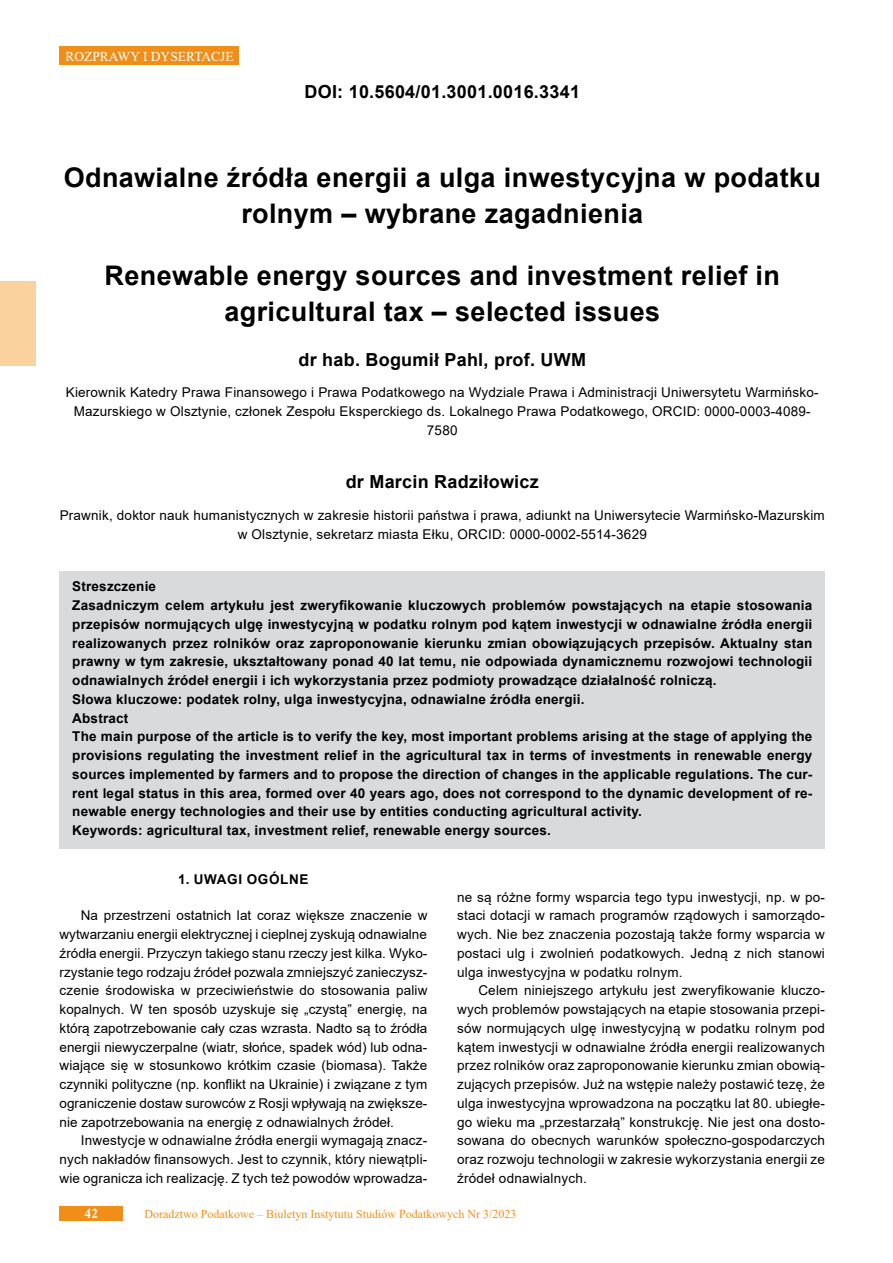
<style>
.page{position:relative;width:893px;height:1263px;background:#fff}
.page>*{position:absolute;margin:0;border:0;box-sizing:border-box;transform-origin:0 0}
.tytul{font:700 27px/36px "Arial";letter-spacing:.015em;color:#000;text-align:center}
.autor1{font:700 18px "Arial";letter-spacing:.015em;color:#000}
.doi{font:700 18px "Arial";letter-spacing:.015em;color:#000}
.tekst{font:13.5px/18.8px "Arial";letter-spacing:.01em;color:#000;text-align:justify}
.lead{font:700 13.5px/18.8px "Arial";letter-spacing:.015em;color:#000;text-align:justify}
.inf_o_autorze{font:13.5px/18.8px "Arial";letter-spacing:.015em;color:#000;text-align:center}
.t1{font:13.5px "Times New Roman";color:#fff}
.Srodtytul{font:700 13.5px "Arial";letter-spacing:.05em;color:#000}
.t2{font:700 13.5px "Times New Roman";color:#fff}
.t3{font:12px "Times New Roman";color:#f18e18}
</style>
<div class="page">
<div style="left:60px;top:1205px;width:63px;height:15px;background:#f18e18"></div>
<div style="left:60px;top:46px;width:179px;height:19px;background:#f18e18"></div>
<div style="left:0;top:281px;width:36px;height:84px;background:#fad29e"></div>
<div style="left:60px;top:571px;width:765px;height:34px;background:#d8dadc"></div>
<div style="left:60px;top:590px;width:765px;height:109px;background:#d8dadc"></div>
<div style="left:60px;top:683px;width:765px;height:34px;background:#d8dadc"></div>
<div style="left:60px;top:702px;width:765px;height:34px;background:#d8dadc"></div>
<div style="left:60px;top:721px;width:765px;height:109px;background:#d8dadc"></div>
<div style="left:60px;top:815px;width:765px;height:34px;background:#d8dadc"></div>
<p class="t1" style="left:65px;top:47px;width:170px">ROZPRAWY I DYSERTACJE</p>
<p class="doi" style="left:304px;top:79px;width:277px">DOI: 10.5604/01.3001.0016.3341</p>
<p class="tytul" style="left:64px;top:160px;width:759px">Odnawialne źródła energii a ulga inwestycyjna w podatku rolnym – wybrane zagadnienia</p>
<p class="tytul" style="left:105px;top:258px;width:677px">Renewable energy sources and investment relief in agricultural tax – selected issues</p>
<p class="autor1" style="left:298px;top:347px;width:289px">dr hab. Bogumił Pahl, prof. UWM</p>
<p class="inf_o_autorze" style="left:66px;top:383px;width:754px">Kierownik Katedry Prawa Finansowego i Prawa Podatkowego na Wydziale Prawa i Administracji Uniwersytetu Warmińsko-<br>Mazurskiego w Olsztynie, członek Zespołu Eksperckiego ds. Lokalnego Prawa Podatkowego, ORCID: 0000-0003-4089-<br>7580</p>
<p class="autor1" style="left:346px;top:469px;width:195px">dr Marcin Radziłowicz</p>
<p class="inf_o_autorze" style="left:60px;top:506px;width:767px">Prawnik, doktor nauk humanistycznych w zakresie historii państwa i prawa, adiunkt na Uniwersytecie Warmińsko-Mazurskim w Olsztynie, sekretarz miasta Ełku, ORCID: 0000-0002-5514-3629</p>
<p class="lead" style="left:72px;top:577px;width:85px">Streszczenie</p>
<p class="lead" style="left:72px;top:596px;width:742px">Zasadniczym celem artykułu jest zweryfikowanie kluczowych problemów powstających na etapie stosowania przepisów normujących ulgę inwestycyjną w podatku rolnym pod kątem inwestycji w odnawialne źródła energii realizowanych przez rolników oraz zaproponowanie kierunku zmian obowiązujących przepisów. Aktualny stan prawny w tym zakresie, ukształtowany ponad 40 lat temu, nie odpowiada dynamicznemu rozwojowi technologii odnawialnych źródeł energii i ich wykorzystania przez podmioty prowadzące działalność rolniczą.</p>
<p class="lead" style="left:72px;top:690px;width:514px">Słowa kluczowe: podatek rolny, ulga inwestycyjna, odnawialne źródła energii.</p>
<p class="lead" style="left:72px;top:709px;width:58px">Abstract</p>
<p class="lead" style="left:72px;top:727px;width:741px">The main purpose of the article is to verify the key, most important problems arising at the stage of applying the provisions regulating the investment relief in the agricultural tax in terms of investments in renewable energy sources implemented by farmers and to propose the direction of changes in the applicable regulations. The cur&shy;rent legal status in this area, formed over 40 years ago, does not correspond to the dynamic development of re&shy;newable energy technologies and their use by entities conducting agricultural activity.</p>
<p class="lead" style="left:72px;top:821px;width:480px">Keywords: agricultural tax, investment relief, renewable energy sources.</p>
<p class="Srodtytul" style="left:178px;top:869px;width:132px">1. UWAGI OGÓLNE</p>
<p class="tekst" style="left:60px;top:906px;width:369px;text-indent:21px">Na przestrzeni ostatnich lat coraz większe znaczenie w wytwarzaniu energii elektrycznej i cieplnej zyskują odnawialne źródła energii. Przyczyn takiego stanu rzeczy jest kilka. Wyko&shy;rzystanie tego rodzaju źródeł pozwala zmniejszyć zanieczysz&shy;czenie środowiska w przeciwieństwie do stosowania paliw kopalnych. W ten sposób uzyskuje się „czystą” energię, na którą zapotrzebowanie cały czas wzrasta. Nadto są to źródła energii niewyczerpalne (wiatr, słońce, spadek wód) lub odna&shy;wiające się w stosunkowo krótkim czasie (biomasa). Także czynniki polityczne (np. konflikt na Ukrainie) i związane z tym ograniczenie dostaw surowców z Rosji wpływają na zwiększe&shy;nie zapotrzebowania na energię z odnawialnych źródeł.</p>
<p class="tekst" style="left:60px;top:1131px;width:369px;text-indent:21px">Inwestycje w odnawialne źródła energii wymagają znacz&shy;nych nakładów finansowych. Jest to czynnik, który niewątpli&shy;wie ogranicza ich realizację. Z tych też powodów wprowadza-</p>
<p class="tekst" style="left:457px;top:887px;width:369px">ne są różne formy wsparcia tego typu inwestycji, np. w po&shy;staci dotacji w ramach programów rządowych i samorządo&shy;wych. Nie bez znaczenia pozostają także formy wsparcia w postaci ulg i zwolnień podatkowych. Jedną z nich stanowi ulga inwestycyjna w podatku rolnym.</p>
<p class="tekst" style="left:457px;top:981px;width:369px;text-indent:21px">Celem niniejszego artykułu jest zweryfikowanie kluczo&shy;wych problemów powstających na etapie stosowania przepi&shy;sów normujących ulgę inwestycyjną w podatku rolnym pod kątem inwestycji w odnawialne źródła energii realizowanych przez rolników oraz zaproponowanie kierunku zmian obowią&shy;zujących przepisów. Już na wstępie należy postawić tezę, że ulga inwestycyjna wprowadzona na początku lat 80. ubiegłe&shy;go wieku ma „przestarzałą” konstrukcję. Nie jest ona dosto&shy;sowana do obecnych warunków społeczno-gospodarczych oraz rozwoju technologii w zakresie wykorzystania energii ze źródeł odnawialnych.</p>
<p class="t2" style="left:85px;top:1204px;width:15px">42</p>
<p class="t3" style="left:145px;top:1205px;width:373px">Doradztwo Podatkowe – Biuletyn Instytutu Studiów Podatkowych Nr 3/2023</p>
</div>
